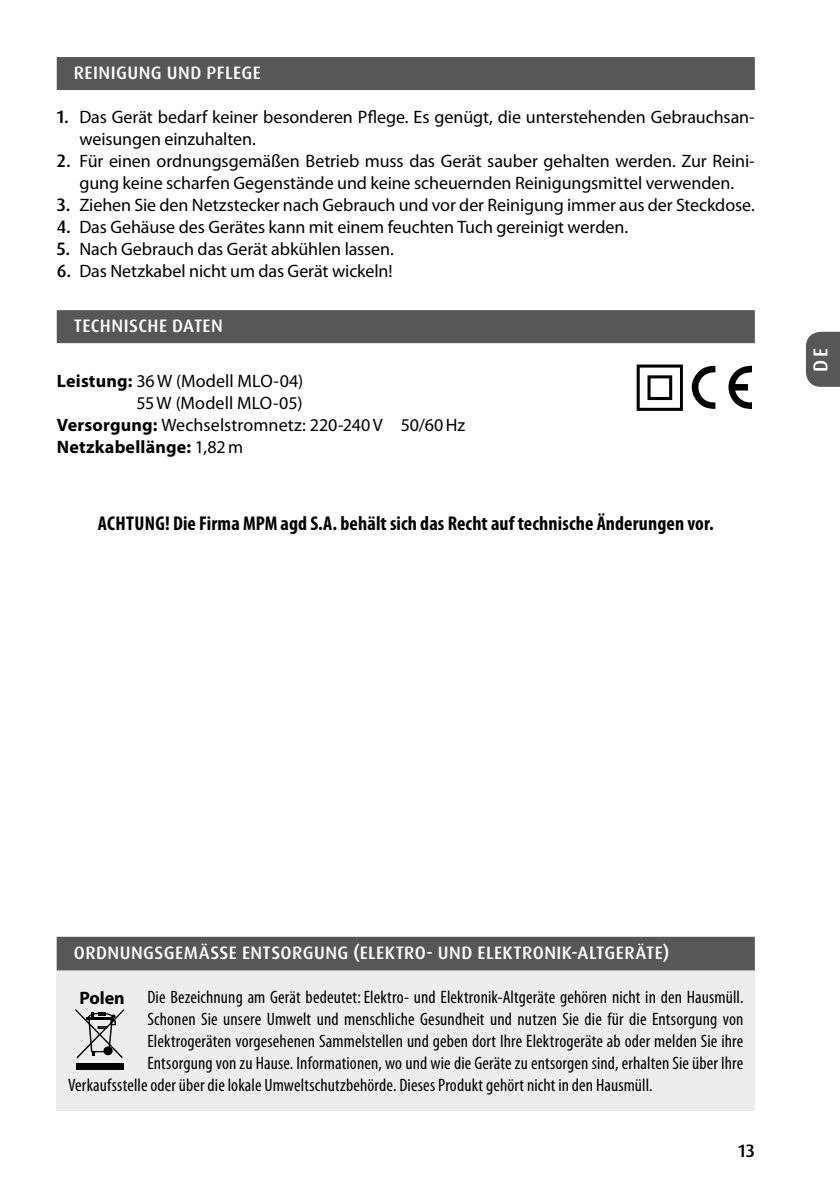
<style>
.page{position:relative;width:840px;height:1191px;background:#fff}
.page>*{position:absolute;margin:0;border:0;box-sizing:border-box;transform-origin:0 0}
.t1{font:700 condensed 20px "Myriad Pro";letter-spacing:.005em;color:#000}
.t2{font:500 20px "Dax Pro";color:#fff}
.t3{font:18px/22px "Myriad Pro";letter-spacing:-.005em;color:#000}
.t4{font:condensed 18px "Myriad Pro";letter-spacing:.005em;color:#000}
.t5{font:500 18px "Dax Pro";letter-spacing:.025em;color:#fff}
.t6{font:700 18px "Myriad Pro";letter-spacing:.01em;color:#000}
.t7{font:500 18px "Dax Pro";color:#000}
.s1{font-family:"Dax Pro";font-weight:500}
.s2{font-weight:700}
.s3{font-weight:400}
</style>
<div class="page">
<div style="left:806px;top:332px;width:33px;height:55px;background:#575756"></div>
<div style="left:57px;top:57px;width:697px;height:33px;background:#575756"></div>
<div style="left:57px;top:310px;width:697px;height:33px;background:#575756"></div>
<svg style="left:691px;top:365px;width:24px;height:44px"></svg>
<svg style="left:728px;top:365px;width:23px;height:44px"></svg>
<svg style="left:636px;top:364px;width:46px;height:47px"></svg>
<div style="left:57px;top:937px;width:697px;height:173px;background:#ededed"></div>
<div style="left:57px;top:936px;width:697px;height:34px;background:#575756"></div>
<svg style="left:75px;top:1008px;width:49px;height:50px"></svg>
<div style="left:76px;top:1062px;width:47px;height:7px;background:#000"></div>
<p class="t5" style="left:74px;top:61px;width:188px">REINIGUNG UND PFLEGE</p>
<p class="t3" style="left:79px;top:106px;width:676px;text-indent:-23px"><span class="s1">1.</span> Das Gerät bedarf keiner besonderen Pflege. Es genügt, die unterstehenden Gebrauchsan&shy;weisungen einzuhalten.</p>
<p class="t3" style="left:57px;top:150px;width:699px;text-align:center"><span class="s1">2.</span> Für einen ordnungsgemäßen Betrieb muss das Gerät sauber gehalten werden. Zur Reini&shy;gung keine scharfen Gegenstände und keine scheuernden Reinigungsmittel verwenden.</p>
<p class="t3" style="left:57px;top:194px;width:699px"><span class="s1">3.</span> Ziehen Sie den Netzstecker nach Gebrauch und vor der Reinigung immer aus der Steckdose.</p>
<p class="t3" style="left:57px;top:216px;width:572px"><span class="s1">4.</span> Das Gehäuse des Gerätes kann mit einem feuchten Tuch gereinigt werden.</p>
<p class="t3" style="left:57px;top:238px;width:338px"><span class="s1">5.</span> Nach Gebrauch das Gerät abkühlen lassen.</p>
<p class="t3" style="left:57px;top:260px;width:337px"><span class="s1">6.</span> Das Netzkabel nicht um das Gerät wickeln!</p>
<p class="t5" style="left:74px;top:314px;width:150px">TECHNISCHE DATEN</p>
<p class="t3" style="left:57px;top:370px;width:248px"><span class="s2">Leistung:</span> 36W (Modell MLO-04)</p>
<p class="t3" style="left:136px;top:392px;width:167px">55W (Modell MLO-05)</p>
<p class="t3" style="left:57px;top:414px;width:410px"><span class="s2">Versorgung:</span> Wechselstromnetz: 220-240V 50/60Hz</p>
<p class="t6" style="left:57px;top:437px;width:188px">Netzkabellänge: <span class="s3">1,82m</span></p>
<p class="t1" style="left:98px;top:512px;width:617px">ACHTUNG! Die Firma MPM agd S.A. behält sich das Recht auf technische Änderungen vor.</p>
<p class="t2" style="left:807px;top:372px;width:25px;rotate:-90deg">DE</p>
<p class="t5" style="left:74px;top:941px;width:596px">ORDNUNGSGEMÄSSE ENTSORGUNG (ELEKTRO- UND ELEKTRONIK-ALTGERÄTE)</p>
<p class="t6" style="left:79px;top:987px;width:47px">Polen</p>
<p class="t4" style="left:147px;top:987px;width:597px">Die Bezeichnung am Gerät bedeutet:Elektro- und Elektronik-Altgeräte gehören nicht in den Hausmüll.</p>
<p class="t4" style="left:147px;top:1009px;width:597px">Schonen Sie unsere Umwelt und menschliche Gesundheit und nutzen Sie die für die Entsorgung von</p>
<p class="t4" style="left:147px;top:1031px;width:597px">Elektrogeräten vorgesehenen Sammelstellen und geben dort Ihre Elektrogeräte ab oder melden Sie ihre</p>
<p class="t4" style="left:147px;top:1053px;width:597px">Entsorgung von zu Hause. Informationen, wo und wie die Geräte zu entsorgen sind, erhalten Sie über Ihre</p>
<p class="t4" style="left:68px;top:1075px;width:585px">Verkaufsstelle oder über die lokale Umweltschutzbehörde. Dieses Produkt gehört nicht in den Hausmüll.</p>
<p class="t7" style="left:737px;top:1139px;width:18px">13</p>
</div>
